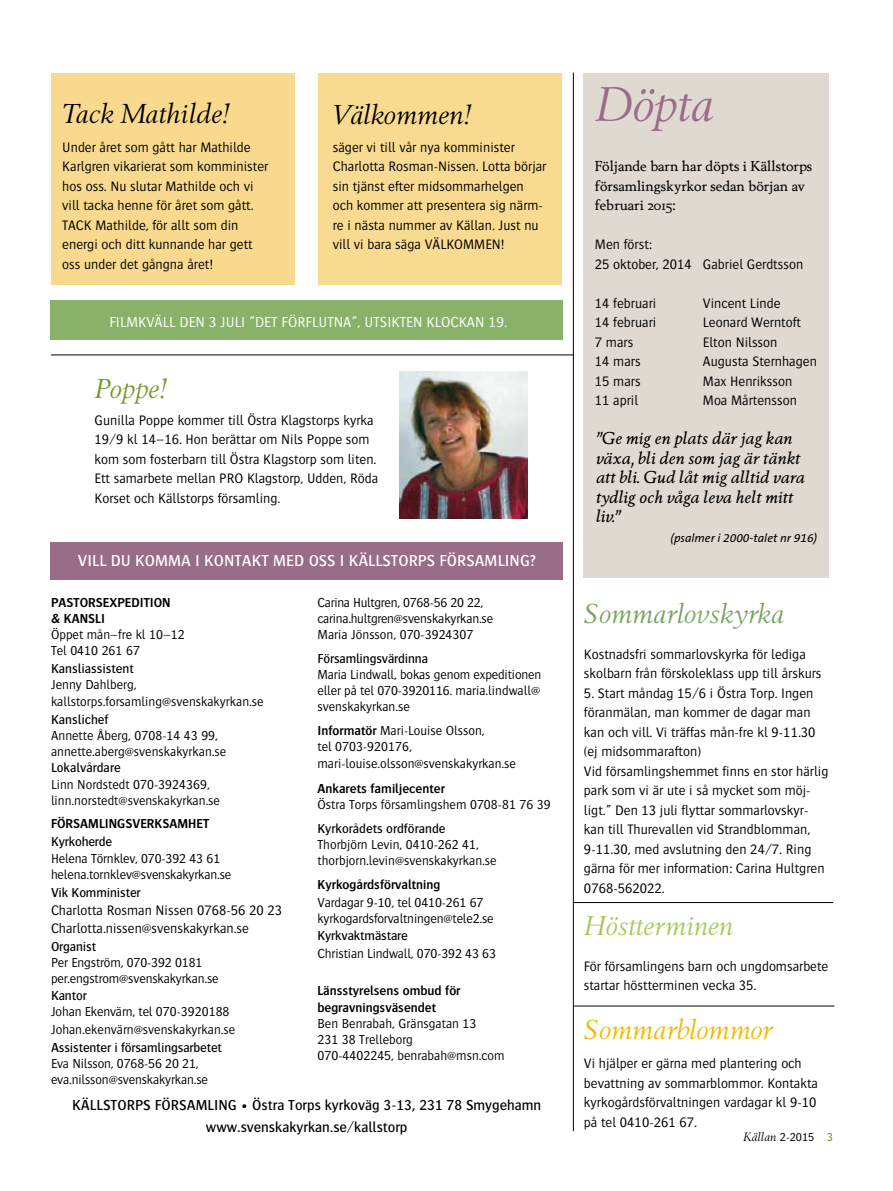
<style>
.page{position:relative;width:893px;height:1191px;background:#fff}
.page>*{position:absolute;margin:0;border:0;box-sizing:border-box;transform-origin:0 0}
.t1{font:italic 48px "Berling Nova Display Pro";color:#996c88}
.t2{font:italic 27px "Berling Nova Display Pro";color:#000}
.t3{font:italic 27px "Berling Nova Display Pro";color:#78a361}
.t4{font:italic 27px "Berling Nova Display Pro";color:#f2b900}
.t5{font:italic 27px "Berling Nova Display Pro";color:#a8c855}
.t6{font:italic 27px "Berling Nova Display Pro";color:#719724}
.t7{font:italic 16.5px/19.5px "Berling Nova Text Pro";color:#000}
.t8{font:16.5px "Bosis";color:#fff}
.t9{font:15px/22.2px "Bosis";color:#000;text-align:center}
.t10{font:300 15px "Bosis";color:#fff}
.t11{font:300 14.25px/19.5px "Bosis";color:#000}
.t12{font:13.8px/19.5px "Berling Nova Text Pro";color:#000}
.t13{font:300 13.5px/16.2px "Bosis";color:#000}
.t14{font:13.5px "Bosis";letter-spacing:-.01em;color:#000}
.t15{font:600 13.5px/16.2px "Bosis";color:#000}
.t16{font:italic 12px "The Sans B5 Plain";color:#000}
.t17{font:italic 12px "Berling Nova Display Pro";color:#000}
.s1{font-weight:600}
.s2{font-family:"Bosis";font-weight:300;font-style:normal}
.s3{font-family:"Bosis";font-style:normal;color:#749929}
</style>
<div class="page">
<div style="left:51px;top:301px;width:512px;height:39px;background:#89b268"></div>
<div style="left:319px;top:73px;width:243px;height:212px;background:#f9da91"></div>
<div style="left:584px;top:73px;width:245px;height:504px;background:#dfd9d1"></div>
<hr style="left:51px;top:355px;width:522px;height:1px;background:#000">
<hr style="left:573px;top:73px;width:1px;height:1058px;background:#000">
<div style="left:51px;top:73px;width:243px;height:212px;background:#f9d98e"></div>
<div style="left:51px;top:542px;width:512px;height:37px;background:#996c88"></div>
<img style="left:400px;top:371px;width:127px;height:147px">
<hr style="left:573px;top:902px;width:260px;height:1px;background:#000">
<hr style="left:574px;top:1005px;width:260px;height:1px;background:#000">
<h2 class="t2" style="left:62px;top:98px;width:170px">Tack Mathilde!</h2>
<p class="t11" style="left:62px;top:137px;width:207px">Under året som gått har Mathilde<br>Karlgren vikarierat som komminister hos oss. Nu slutar Mathilde och vi vill tacka henne för året som gått.<br>TACK Mathilde, för allt som din energi och ditt kunnande har gett oss under det gångna året!</p>
<h2 class="t2" style="left:333px;top:99px;width:141px">Välkommen!</h2>
<p class="t11" style="left:333px;top:137px;width:215px">säger vi till vår nya komminister Charlotta Rosman-Nissen. Lotta börjar sin tjänst efter midsommarhelgen och kommer att presentera sig närm&shy;re i nästa nummer av Källan. Just nu vill vi bara säga VÄLKOMMEN!</p>
<p class="t10" style="left:109px;top:314px;width:15px">Filmkv</p>
<p class="t10" style="left:155px;top:314px;width:34px">äll den</p>
<p class="t10" style="left:209px;top:314px;width:19px">3 juli</p>
<p class="t10" style="left:249px;top:314px;width:65px">”Det förflutna</p>
<p class="t10" style="left:352px;top:314px;width:30px">”, Utsikten</p>
<p class="t10" style="left:426px;top:314px;width:42px">klockan</p>
<p class="t10" style="left:489px;top:314px;width:20px">19.</p>
<h2 class="t6" style="left:95px;top:373px;width:75px">Poppe!</h2>
<p class="t11" style="left:95px;top:410px;width:285px">Gunilla Poppe kommer till Östra Klagstorps kyrka 19/9 kl 14–16. Hon berättar om Nils Poppe som kom som fosterbarn till Östra Klagstorp som liten.<br>Ett samarbete mellan PRO Klagstorp, Udden, Röda Korset och Källstorps församling.</p>
<p class="t8" style="left:78px;top:552px;width:459px">Vill du komma i kontakt med oss i Källstorps församling?</p>
<p class="t15" style="left:51px;top:594px;width:112px;text-indent:37px">rsexpedition &amp; KANSLI</p>
<p class="t13" style="left:51px;top:626px;width:135px">Öppet mån–fre kl 10–12<br>Tel 0410 261 67</p>
<p class="t14" style="left:51px;top:661px;width:84px">Kansliassistent</p>
<p class="t13" style="left:51px;top:676px;width:214px">Jenny Dahlberg, kallstorps.forsamling@svenskakyrkan.se</p>
<p class="t14" style="left:51px;top:712px;width:59px">Kanslichef</p>
<p class="t13" style="left:51px;top:727px;width:177px">Annette Åberg, 0708-14 43 99, annette.aberg@svenskakyrkan.se</p>
<p class="t14" style="left:51px;top:760px;width:71px">Lokalvårdare</p>
<p class="t13" style="left:51px;top:775px;width:171px">Linn Nordstedt 070-3924369, linn.norstedt@svenskakyrkan.se</p>
<p class="t15" style="left:51px;top:815px;width:31px">Församl</p>
<p class="t15" style="left:105px;top:815px;width:59px">ingsverksam</p>
<p class="t15" style="left:188px;top:815px;width:16px">het</p>
<p class="t14" style="left:51px;top:834px;width:63px">Kyrkoherde</p>
<p class="t13" style="left:51px;top:850px;width:182px">Helena Törnklev, 070-392 43 61 helena.tornklev@svenskakyrkan.se</p>
<p class="t14" style="left:51px;top:885px;width:91px">Vik Komminister</p>
<p class="t11" style="left:51px;top:901px;width:233px;line-height:18px">Charlotta Rosman Nissen 0768-56 20 23<br>Charlotta.nissen@svenskakyrkan.se</p>
<p class="t14" style="left:51px;top:939px;width:47px">Organist</p>
<p class="t13" style="left:51px;top:954px;width:169px">Per Engström, 070-392 0181 per.engstrom@svenskakyrkan.se</p>
<p class="t14" style="left:51px;top:987px;width:37px">Kantor</p>
<p class="t13" style="left:51px;top:1002px;width:186px;line-height:18px">Johan Ekenvärn, tel 070-3920188<br>Johan.ekenvärn@svenskakyrkan.se</p>
<p class="t14" style="left:51px;top:1040px;width:173px">Assistenter i församlingsarbetet</p>
<p class="t13" style="left:51px;top:1055px;width:159px">Eva Nilsson, 0768-56 20 21, eva.nilsson@svenskakyrkan.se</p>
<p class="t15" style="left:51px;top:594px;width:16px">Pasto</p>
<p class="t13" style="left:317px;top:594px;width:177px">Carina Hultgren, 0768-56 20 22, carina.hultgren@svenskakyrkan.se<br>Maria Jönsson, 070-3924307</p>
<p class="t14" style="left:317px;top:651px;width:112px">Församlingsvärdinna</p>
<p class="t13" style="left:317px;top:666px;width:225px;text-align:justify">Maria Lindwall, bokas genom expeditionen eller på tel 070-3920116. maria.lindwall@ svenskakyrkan.se</p>
<p class="t13" style="left:317px;top:722px;width:200px"><span class="s1">I nformatör</span> Mari-Louise Olsson,<br>tel 0703-920176, mari-louise.olsson@svenskakyrkan.se</p>
<p class="t15" style="left:317px;top:780px;width:129px">Ankarets familjecenter</p>
<p class="t13" style="left:317px;top:796px;width:235px">Östra Torps församlingshem 0708-81 76 39</p>
<p class="t14" style="left:317px;top:821px;width:129px">Kyrkorådets ordförande</p>
<p class="t13" style="left:317px;top:836px;width:181px">Thorbjörn Levin, 0410-262 41, thorbjorn.levin@svenskakyrkan.se</p>
<p class="t15" style="left:317px;top:876px;width:124px">Kyrkogårdsförvaltning</p>
<p class="t13" style="left:317px;top:894px;width:178px">Vardagar 9-10, tel 0410-261 67 kyrkogardsforvaltningen@tele2.se</p>
<p class="t14" style="left:317px;top:928px;width:92px">Kyrkvaktmästare</p>
<p class="t13" style="left:317px;top:945px;width:180px">Christian Lindwall, 070-392 43 63</p>
<p class="t15" style="left:317px;top:982px;width:144px">Länsstyrelsens ombud för begravningsväsendet</p>
<p class="t13" style="left:317px;top:1015px;width:189px">Ben Benrabah, Gränsgatan 13<br>231 38 Trelleborg<br>070-4402245, benrabah@msn.com</p>
<p class="t9" style="left:72px;top:1093px;width:470px">Källstorps församling • Östra Torps kyrkoväg 3-13, 231 78 Smygehamn www.svenskakyrkan.se/kallstorp</p>
<h1 class="t1" style="left:595px;top:76px;width:121px">Döpta</h1>
<p class="t12" style="left:595px;top:156px;width:219px">Följande barn har döpts i Källstorps församlingskyrkor sedan början av februari 2015:</p>
<p class="t11" style="left:595px;top:234px;width:210px">Men först:<br>25 oktober, 2014 Gabriel Gerdtsson</p>
<p class="t11" style="left:595px;top:293px;width:63px">14 februari</p>
<p class="t11" style="left:703px;top:293px;width:79px">Vincent Linde</p>
<p class="t11" style="left:595px;top:312px;width:63px">14 februari</p>
<p class="t11" style="left:703px;top:312px;width:100px">Leonard Werntoft</p>
<p class="t11" style="left:595px;top:332px;width:40px">7 mars</p>
<p class="t11" style="left:703px;top:332px;width:76px">Elton Nilsson</p>
<p class="t11" style="left:595px;top:351px;width:47px">14 mars</p>
<p class="t11" style="left:703px;top:351px;width:116px">Augusta Sternhagen</p>
<p class="t11" style="left:595px;top:371px;width:47px">15 mars</p>
<p class="t11" style="left:703px;top:371px;width:91px">Max Henriksson</p>
<p class="t11" style="left:595px;top:390px;width:45px">11 april</p>
<p class="t11" style="left:703px;top:390px;width:96px">Moa Mårtensson</p>
<p class="t7" style="left:596px;top:428px;width:211px">”Ge mig en plats där jag kan växa, bli den som jag är tänkt att bli. Gud låt mig alltid vara tydlig och våga leva helt mitt liv.”</p>
<p class="t16" style="left:670px;top:531px;width:148px">(psalmer i 2000-talet nr 916)</p>
<h2 class="t3" style="left:584px;top:597px;width:202px">Sommarlovskyrka</h2>
<p class="t11" style="left:584px;top:644px;width:239px">Kostnadsfri sommarlovskyrka för lediga skolbarn från förskoleklass upp till årskurs</p>
<p class="t11" style="left:584px;top:683px;width:246px">5. Start måndag 15/6 i Östra Torp. Ingen föranmälan, man kommer de dagar man kan och vill. Vi träffas mån-fre kl 9-11.30 (ej midsommarafton)<br>Vid församlingshemmet finns en stor härlig park som vi är ute i så mycket som möj&shy;ligt.” Den 13 juli flyttar sommarlovskyr&shy;kan till Thurevallen vid Strandblomman, 9-11.30, med avslutning den 24/7. Ring gärna för mer information: Carina Hultgren 0768-562022.</p>
<h2 class="t5" style="left:584px;top:910px;width:152px">Höstterminen</h2>
<p class="t11" style="left:584px;top:956px;width:246px">För församlingens barn och ungdomsarbete startar höstterminen vecka 35.</p>
<h2 class="t4" style="left:584px;top:1014px;width:190px">Sommarblommor</h2>
<p class="t11" style="left:584px;top:1053px;width:236px">Vi hjälper er gärna med plantering och bevattning av sommarblommor. Kontakta kyrkogårdsförvaltningen vardagar kl 9-10 på tel 0410-261 67.</p>
<p class="t17" style="left:743px;top:1130px;width:91px">Källan <span class="s2">2-2015</span> <span class="s3">3</span></p>
</div>
